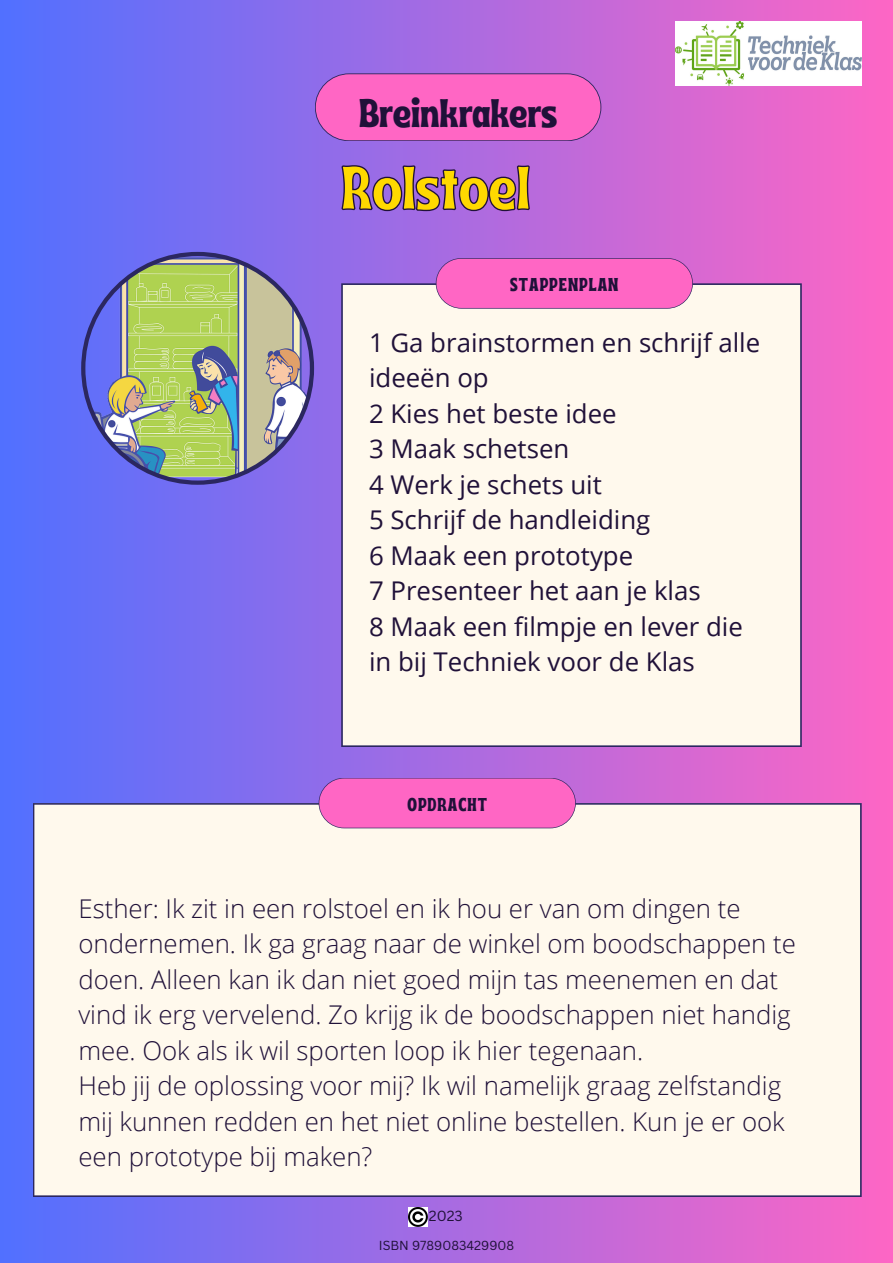
<style>
.page{position:relative;width:893px;height:1263px;background:#fff}
.page>*{position:absolute;margin:0;border:0;box-sizing:border-box;transform-origin:0 0}
.t1{font:61.35px "Ayr Tropika Island Int";color:#ffd900}
.t2{font:39.83px "Ayr Tropika Island Int";color:#201139}
.t3{font:300 25.8px/35.5px "Open Sans";color:#201139}
.t4{font:25.8px/35.5px "Open Sans";color:#201139}
.t5{font:18.6px "Ayr Tropika Island Int";letter-spacing:.055em;color:#201139}
.t6{font:14.25px "Canva Sans";color:#201139}
.t7{font:12.75px "Canva Sans";color:#201139}
</style>
<div class="page">
<div style="left:0;top:0;width:893px;height:1263px;background:linear-gradient(to right,#5170ff,#fe66c5)"></div>
<div style="left:341px;top:283px;width:461px;height:464px;background:#fff9ed"></div>
<div style="left:33px;top:803px;width:828px;height:394px;background:#fff9ed"></div>
<svg style="left:319px;top:778px;width:257px;height:50px;background:#f867c3"></svg>
<svg style="left:315px;top:73px;width:286px;height:68px;background:#f464c2"></svg>
<svg style="left:81px;top:252px;width:233px;height:233px;background:#97a0a1"></svg>
<img style="left:675px;top:22px;width:186px;height:64px">
<img style="left:408px;top:1207px;width:20px;height:19px">
<svg style="left:340px;top:164px;width:191px;height:48px;background:#8e5bc6"></svg>
<svg style="left:436px;top:258px;width:257px;height:51px;background:#f768c2"></svg>
<h3 class="t2" style="left:359px;top:75px;width:199px">Breinkrakers</h3>
<h1 class="t1" style="left:341px;top:129px;width:190px">Rolstoel</h1>
<p class="t5" style="left:510px;top:267px;width:110px">STAPPENPLAN</p>
<h5 class="t4" style="left:369px;top:324px;width:393px">1 Ga brainstormen en schrijf alle ideeën op<br>2 Kies het beste idee<br>3 Maak schetsen<br>4 Werk je schets uit<br>5 Schrijf de handleiding<br>6 Maak een prototype<br>7 Presenteer het aan je klas<br>8 Maak een filmpje en lever die in bij Techniek voor de Klas</h5>
<h2 class="t5" style="left:407px;top:787px;width:81px">OPDRACHT</h2>
<h4 class="t3" style="left:78px;top:890px;width:719px">Esther: Ik zit in een rolstoel en ik hou er van om dingen te ondernemen. Ik ga graag naar de winkel om boodschappen te doen. Alleen kan ik dan niet goed mijn tas meenemen en dat vind ik erg vervelend. Zo krijg ik de boodschappen niet handig mee. Ook als ik wil sporten loop ik hier tegenaan.<br>Heb jij de oplossing voor mij? Ik wil namelijk graag zelfstandig mij kunnen redden en het niet online bestellen. Kun je er ook een prototype bij maken?</h4>
<h3 class="t6" style="left:429px;top:1205px;width:35px">2023</h3>
<p class="t7" style="left:379px;top:1237px;width:137px">ISBN 9789083429908</p>
</div>
